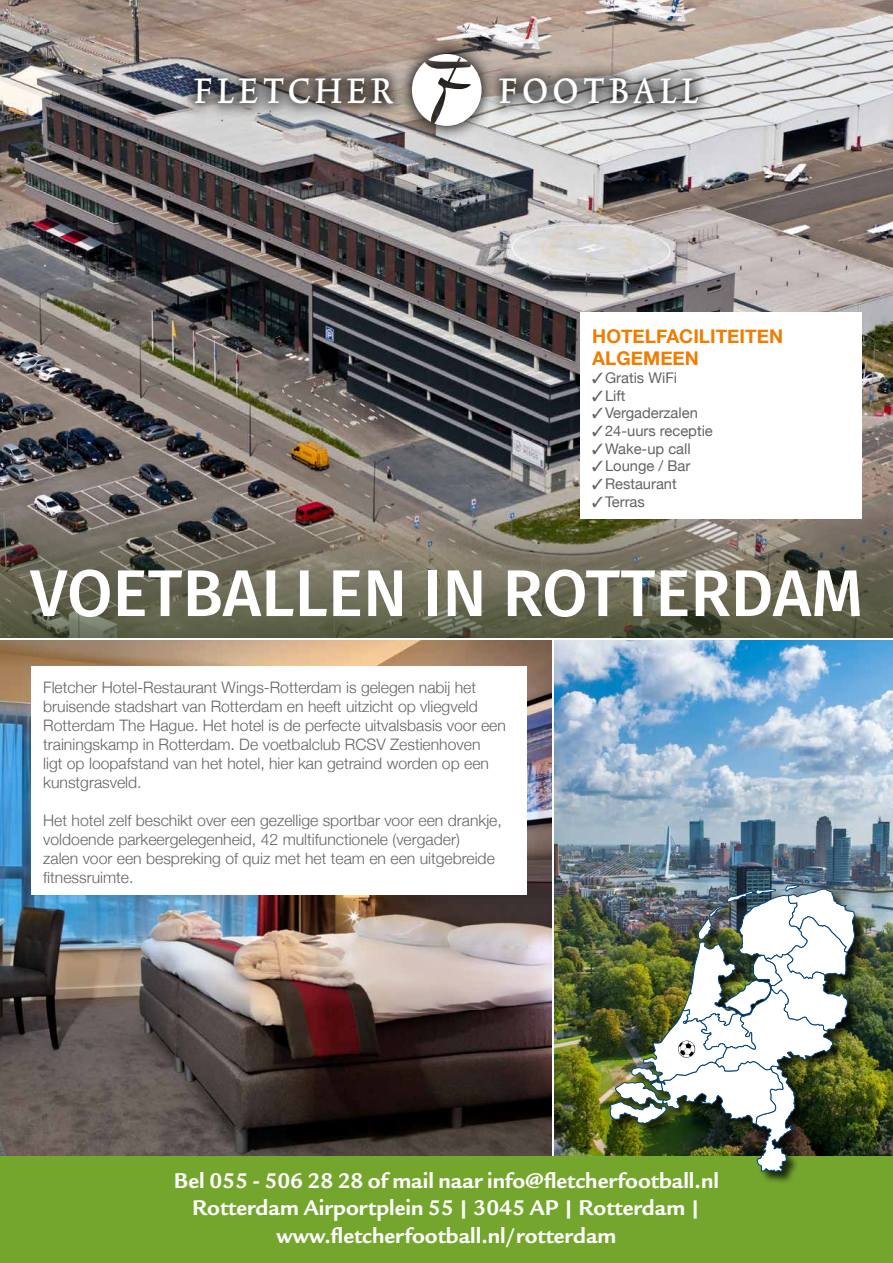
<style>
.page{position:relative;width:893px;height:1263px;background:#fff}
.page>*{position:absolute;margin:0;border:0;box-sizing:border-box;transform-origin:0 0}
.t1{font:500 66px "Fira Sans";color:#fff}
.t2{font:42px "Trinite No 2 Med Con";letter-spacing:.125em;color:#fff}
.t3{font:700 23.1px/27.8px "Legacy Sans ITC Std";color:#fff;text-align:center}
.t4{font:700 18.9px/22.6px "Helvetica Neue";color:#ef7d00}
.t5{font:300 15.75px/18.9px "Helvetica Neue";color:#646363}
.t6{font:14.7px "Helvetica Neue";color:#646363}
</style>
<div class="page">
<img style="left:0;top:640px;width:552px;height:516px">
<img style="left:0;top:0;width:893px;height:509px">
<img style="left:555px;top:640px;width:338px;height:516px">
<svg style="left:0;top:509px;width:893px;height:128px;background:#6d6a58"></svg>
<div style="left:31px;top:666px;width:495px;height:229px;background:#fff"></div>
<div style="left:580px;top:312px;width:282px;height:207px;background:#fff"></div>
<div style="left:180px;top:38px;width:533px;height:104px;background:#000;opacity:.86"></div>
<svg style="left:412px;top:54px;width:70px;height:72px"></svg>
<div style="left:0;top:1156px;width:893px;height:107px;background:#74a62d"></div>
<div style="left:610px;top:880px;width:257px;height:304px;background:#000;opacity:.75"></div>
<img style="left:609px;top:880px;width:246px;height:292px">
<h2 class="t2" style="left:194px;top:72px;width:200px">FLETCHER</h2>
<h2 class="t2" style="left:499px;top:72px;width:200px">FOOTBALL</h2>
<p class="t4" style="left:592px;top:325px;width:192px">HOTELFACILITEITEN<br>ALGEMEEN</p>
<p class="t6" style="left:592px;top:367px;width:86px">✓Gratis WiFi</p>
<p class="t6" style="left:592px;top:385px;width:35px">✓Lift</p>
<p class="t6" style="left:592px;top:402px;width:107px">✓Vergaderzalen</p>
<p class="t6" style="left:592px;top:420px;width:122px">✓24-uurs receptie</p>
<p class="t6" style="left:592px;top:438px;width:100px">✓Wake-up call</p>
<p class="t6" style="left:592px;top:455px;width:100px">✓Lounge / Bar</p>
<p class="t6" style="left:592px;top:473px;width:86px">✓Restaurant</p>
<p class="t6" style="left:592px;top:491px;width:54px">✓Terras</p>
<h1 class="t1" style="left:30px;top:540px;width:834px">VOETBALLEN IN ROTTERDAM</h1>
<p class="t5" style="left:43px;top:677px;width:464px">Fletcher Hotel-Restaurant Wings-Rotterdam is gelegen nabij het bruisende stadshart van Rotterdam en heeft uitzicht op vliegveld Rotterdam The Hague. Het hotel is de perfecte uitvalsbasis voor een trainingskamp in Rotterdam. De voetbalclub RCSV Zestienhoven<br>ligt op loopafstand van het hotel, hier kan getraind worden op een kunstgrasveld.</p>
<p class="t5" style="left:43px;top:810px;width:460px">Het hotel zelf beschikt over een gezellige sportbar voor een drankje, voldoende parkeergelegenheid, 42 multifunctionele (vergader)<br>zalen voor een bespreking of quiz met het team en een uitgebreide fitnessruimte.</p>
<h3 class="t3" style="left:174px;top:1166px;width:546px">Bel 055 - 506 28 28 of mail naar info@fletcherfootball.nl<br>Rotterdam Airportplein 55 | 3045 AP | Rotterdam | www.fletcherfootball.nl/rotterdam</h3>
</div>
